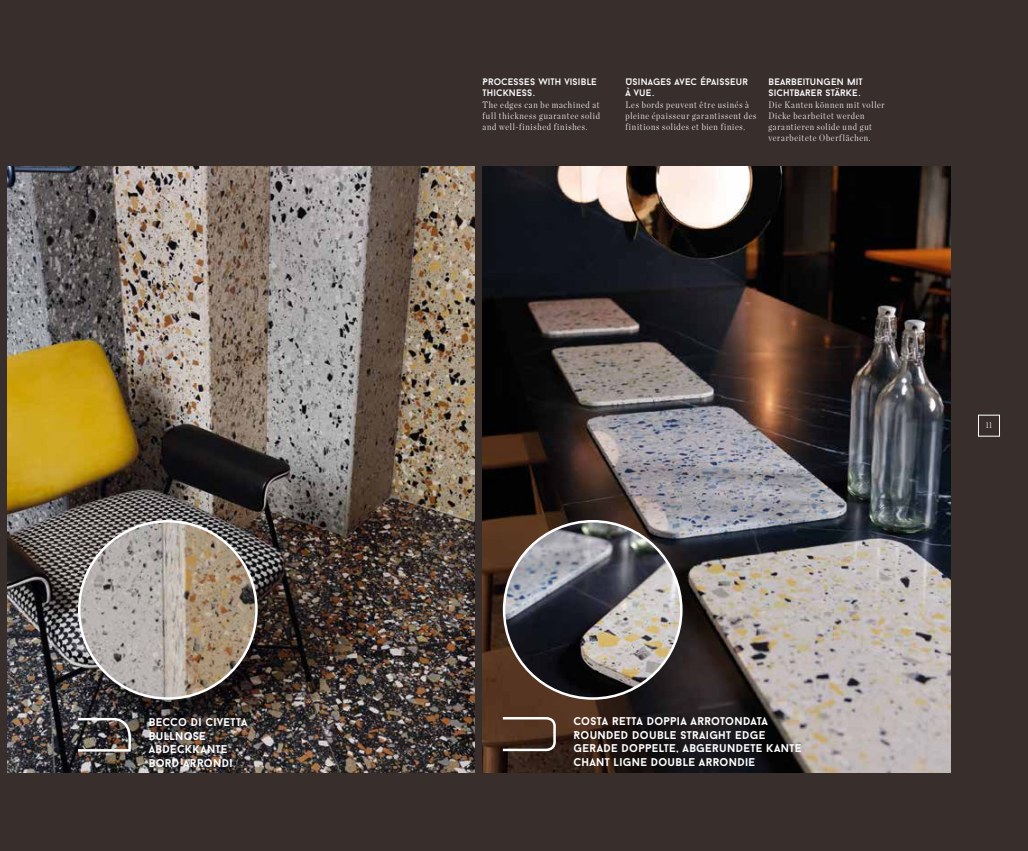
<style>
.page{position:relative;width:1028px;height:851px;background:#fff}
.page>*{position:absolute;margin:0;border:0;box-sizing:border-box;transform-origin:0 0}
.t1{font:700 11.25px/13.5px "Baron Neue";letter-spacing:.02em;color:#fff}
.t2{font:300 9.38px/11.2px "Chronicle Disp Cond";letter-spacing:.075em;color:#fff}
.t3{font:9.38px/11.2px "Baron Neue";letter-spacing:.02em;color:#fff}
.t4{font:300 8.75px "Chronicle Disp Cond";color:#fff}
</style>
<div class="page">
<div style="left:0;top:0;width:1028px;height:850px;background:#382f2d"></div>
<img style="left:482px;top:167px;width:468px;height:605px">
<img style="left:7px;top:167px;width:467px;height:605px">
<svg style="left:75px;top:716px;width:57px;height:36px;background:#635e5c"></svg>
<svg style="left:500px;top:715px;width:57px;height:37px;background:#644c3e"></svg>
<img style="left:504px;top:521px;width:177px;height:177px;border-radius:89px">
<img style="left:79px;top:521px;width:177px;height:177px;border-radius:89px">
<p class="t3" style="left:482px;top:76px;width:116px">PROCESSES WITH VISIBLE<br>THICKNESS.</p>
<p class="t2" style="left:482px;top:98px;width:119px;text-align:justify">The edges can be machined at full thickness guarantee solid and well-finished finishes.</p>
<p class="t3" style="left:625px;top:76px;width:124px">USINAGES AVEC ÉPAISSEUR<br>À VUE.</p>
<p class="t2" style="left:625px;top:98px;width:133px">Les bords peuvent être usinés à pleine épaisseur garantissent des finitions solides et bien finies.</p>
<p class="t3" style="left:768px;top:76px;width:96px">BEARBEITUNGEN MIT<br>SICHTBARER STÄRKE .</p>
<p class="t2" style="left:768px;top:98px;width:118px">Die Kanten können mit voller<br>Dicke bearbeitet werden garantieren solide und gut verarbeitete Oberflächen.</p>
<p class="t4" style="left:985px;top:418px;width:8px">11</p>
<p class="t1" style="left:149px;top:715px;width:100px">BECCO DI CIVETTA<br>BULLNOSE<br>ABDECKKANTE<br>BORD ARRONDI</p>
<p class="t1" style="left:573px;top:714px;width:229px">COSTA RETTA DOPPIA ARROTONDATA<br>ROUNDED DOUBLE STRAIGHT EDGE<br>GERADE DOPPELTE, ABGERUNDETE KANTE<br>CHANT LIGNE DOUBLE ARRONDIE</p>
</div>
